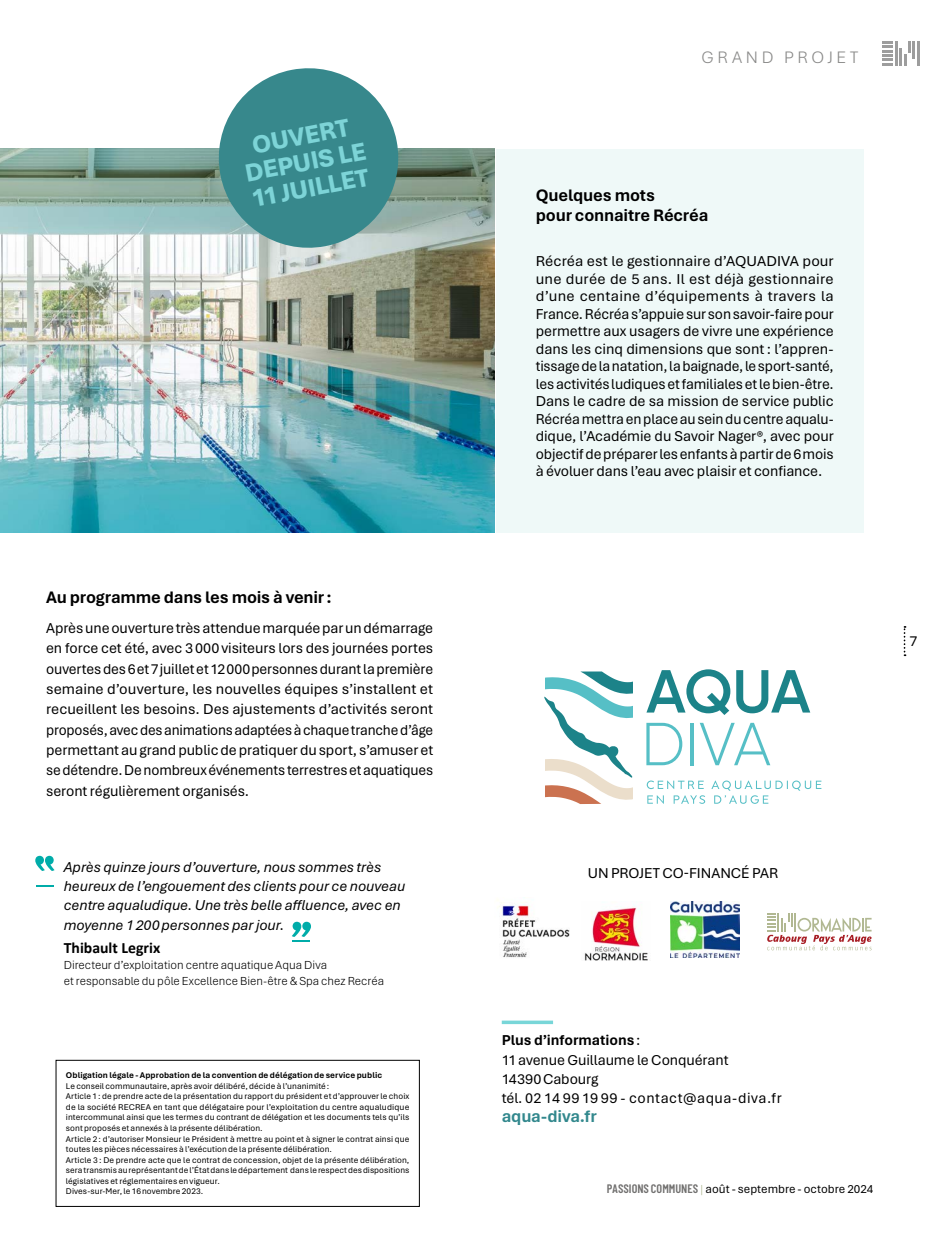
<style>
.page{position:relative;width:943px;height:1241px;background:#fff}
.page>*{position:absolute;margin:0;border:0;box-sizing:border-box;transform-origin:0 0}
.t1{font:800 26.25px/26.2px "Aptos";color:#7dd4d7;text-align:center}
.t2{font:700 17.5px/20.3px "Aptos";letter-spacing:-.01em;color:#000}
.t3{font:700 17.5px "Aptos";letter-spacing:-.01em;color:#32888d}
.t4{font:300 17.5px "Aptos";letter-spacing:.205em;color:#898988}
.t5{font:700 15.75px "Calibri";color:#000}
.t6{font:15.05px/17.5px "Aptos";letter-spacing:-.005em;color:#000;text-align:justify}
.t7{font:italic 15.05px/19.2px "Aptos";letter-spacing:-.005em;color:#000}
.t8{font:300 12.25px/15.8px "Aptos";color:#000}
.t9{font:12.25px "Aptos";color:#000}
.t10{font:8.75px/10.5px "Aptos";letter-spacing:.005em;color:#000}
.t11{font:700 8.75px "Aptos";letter-spacing:.01em;color:#000}
.s1{font-weight:700}
.s2{font-family:"Barlow Condensed";font-weight:600;color:#71706f}
.s3{font-weight:300;color:#afb792}
</style>
<div class="page">
<svg style="left:903px;top:626px;width:2px;height:30px"></svg>
<hr style="left:895px;top:41px;width:2px;height:24px;background:#9d9d9d">
<svg style="left:899px;top:41px;width:15px;height:24px"></svg>
<hr style="left:917px;top:41px;width:2px;height:24px;background:#9d9d9d">
<svg style="left:882px;top:41px;width:11px;height:24px"></svg>
<div style="left:496px;top:149px;width:367px;height:383px;background:#eff9f8"></div>
<img style="left:0;top:148px;width:494px;height:384px">
<svg style="left:544px;top:671px;width:88px;height:133px"></svg>
<svg style="left:646px;top:669px;width:84px;height:46px"></svg>
<svg style="left:736px;top:670px;width:74px;height:43px"></svg>
<svg style="left:646px;top:722px;width:36px;height:43px"></svg>
<hr style="left:690px;top:722px;width:3px;height:43px;background:#56bfc6">
<svg style="left:699px;top:722px;width:71px;height:43px"></svg>
<svg style="left:646px;top:780px;width:57px;height:9px"></svg>
<svg style="left:647px;top:795px;width:17px;height:8px"></svg>
<svg style="left:673px;top:795px;width:32px;height:8px"></svg>
<svg style="left:711px;top:780px;width:110px;height:23px"></svg>
<svg style="left:211px;top:68px;width:195px;height:187px"></svg>
<svg style="left:35px;top:855px;width:19px;height:15px"></svg>
<svg style="left:36px;top:885px;width:18px;height:1px"></svg>
<svg style="left:292px;top:921px;width:19px;height:20px"></svg>
<hr style="left:502px;top:1020px;width:51px;height:3px;background:#78d6d8">
<div style="left:56px;top:1059px;width:363px;height:147px;border:1px solid #000"></div>
<img style="left:498px;top:902px;width:72px;height:56px">
<img style="left:670px;top:901px;width:69px;height:56px">
<img style="left:584px;top:905px;width:64px;height:55px">
<svg style="left:767px;top:913px;width:104px;height:37px"></svg>
<h1 class="t1" style="left:237px;top:134px;width:124px;rotate:-11deg">OUVERT<br>DEPUIS LE<br>11JUILLET</h1>
<p class="t2" style="left:46px;top:586px;width:287px">Au programme dans les mois à venir:</p>
<p class="t6" style="left:46px;top:617px;width:388px;line-height:20.3px">Après une ouverture très attendue marquée par un démarrage en force cet été, avec 3000visiteurs lors des journées portes ouvertes des 6et 7juillet et 12000personnes durant la première semaine d’ouverture, les nouvelles équipes s’installent et recueillent les besoins. Des ajustements d’activités seront proposés, avec des animations adaptées à chaque tranche d’âge permettant au grand public de pratiquer du sport, s’amuser et se détendre. De nombreux événements terrestres et aquatiques seront régulièrement organisés.</p>
<p class="t7" style="left:64px;top:856px;width:343px">Après quinze jours d’ouverture, nous sommes très heureux de l’engouement des clients pour ce nouveau centre aqualudique. Une très belle affluence, avec en moyenne 1200personnes par jour.</p>
<p class="t5" style="left:64px;top:936px;width:98px">Thibault Legrix</p>
<p class="t8" style="left:64px;top:956px;width:322px">Directeur d’exploitation centre aquatique Aqua Diva<br>et responsable du pôle Excellence Bien-être &amp; Spa chez Recréa</p>
<p class="t11" style="left:66px;top:1069px;width:318px">Obligation légale - Approbation de la convention de délégation de service public</p>
<p class="t10" style="left:66px;top:1080px;width:345px">Le conseil communautaire, après avoir délibéré, décide à l’unanimité:<br>Article 1: de prendre acte de la présentation du rapport du président et d’approuver le choix de la société RECREA en tant que délégataire pour l’exploitation du centre aqualudique intercommunal ainsi que les termes du contrant de délégation et les documents tels qu’ils sont proposés et annexés à la présente délibération.<br>Article 2: d’autoriser Monsieur le Président à mettre au point et à signer le contrat ainsi que toutes les pièces nécessaires à l’exécution de la présente délibération.<br>Article 3 : De prendre acte que le contrat de concession, objet de la présente délibération, sera transmis au représentant de l’État dans le département dans le respect des dispositions législatives et réglementaires en vigueur.<br>Dives-sur-Mer, le 16novembre 2023.</p>
<p class="t4" style="left:701px;top:45px;width:158px">GRAND PROJET</p>
<p class="t2" style="left:536px;top:184px;width:174px">Quelques mots<br>pour connaitre Récréa</p>
<p class="t6" style="left:536px;top:252px;width:299px">Récréa est le gestionnaire d’AQUADIVA pour une durée de 5 ans. Il est déjà gestionnaire d’une centaine d’équipements à travers la France. Récréa s’appuie sur son savoir-faire pour permettre aux usagers de vivre une expérience dans les cinq dimensions que sont: l’appren&shy;tissage de la natation, la baignade, le sport-santé, les activités ludiques et familiales et le bien-être.<br>Dans le cadre de sa mission de service public Récréa mettra en place au sein du centre aqualu&shy;dique, l’Académie du Savoir Nager®, avec pour objectif de préparer les enfants à partir de 6mois à évoluer dans l’eau avec plaisir et confiance.</p>
<p class="t6" style="left:909px;top:631px;width:10px">7</p>
<p class="t6" style="left:588px;top:863px;width:192px">UN PROJET CO-FINANCÉ PAR</p>
<p class="t6" style="left:502px;top:1030px;width:281px;line-height:19.2px;text-align:left"><span class="s1">Plus d’informations</span>:<br>11avenue Guillaume le Conquérant<br>14390Cabourg<br>tél. 02 14 99 19 99 - contact@aqua-diva.fr</p>
<p class="t3" style="left:502px;top:1104px;width:96px">aqua-diva.fr</p>
<p class="t9" style="left:607px;top:1180px;width:268px"><span class="s2">PASSIONS COMMUNES</span> <span class="s3">|</span> août - septembre - octobre 2024</p>
</div>
